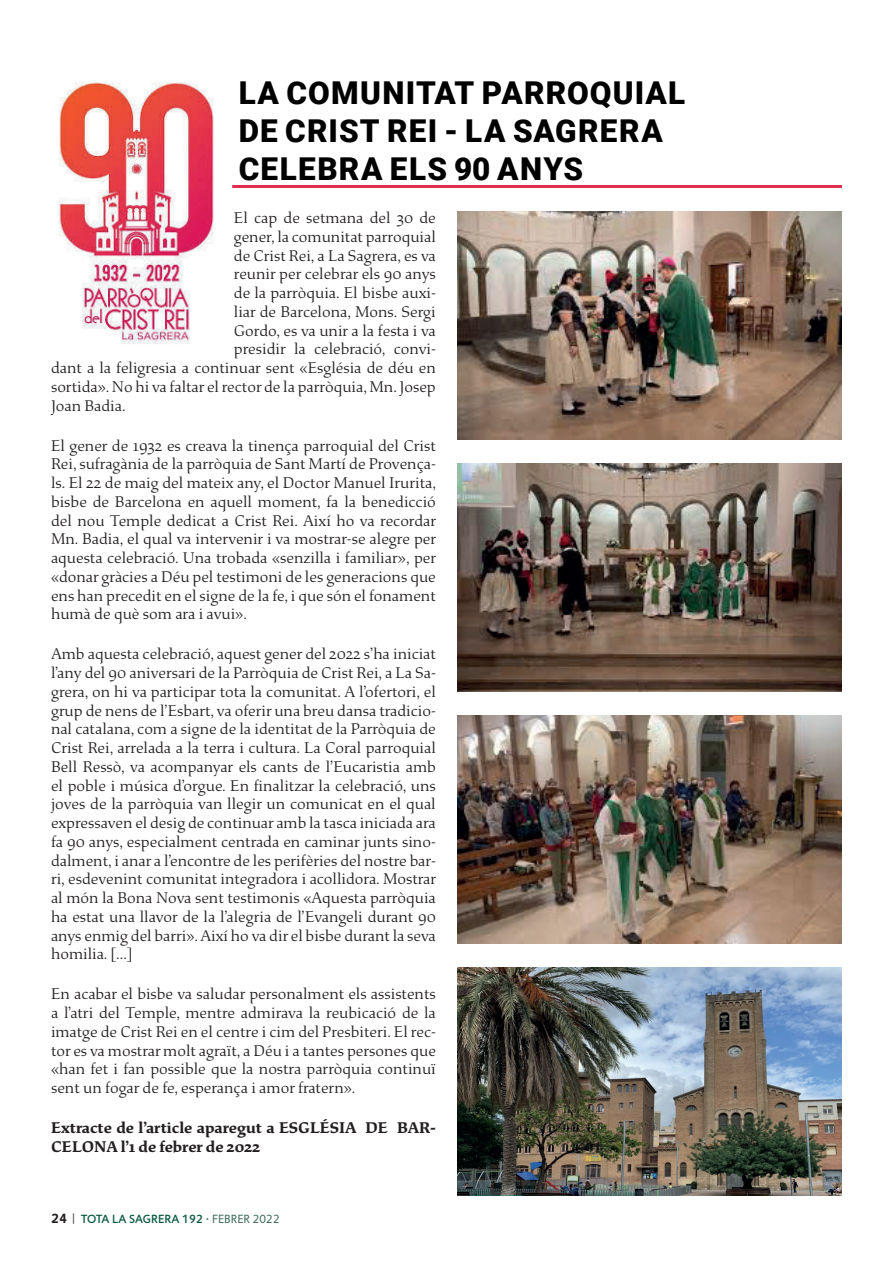
<style>
.page{position:relative;width:893px;height:1263px;background:#fff}
.page>*{position:absolute;margin:0;border:0;box-sizing:border-box;transform-origin:0 0}
.t1{font:900 31.5px/37.8px "Roboto";letter-spacing:.035em;color:#000}
.t2{font:300 16.5px/18.8px "Study";color:#231f20;text-align:justify}
.t3{font:700 16.5px/18.8px "Study";color:#231f20}
.t4{font:500 12px "Jigsaw";letter-spacing:.01em;color:#095842}
.s1{font-weight:700;font-size:13.5px;color:#231f20}
.s2{font-weight:300;font-size:12.75px;color:#231f20}
.s3{font-weight:700;color:#3e6d5b}
.s4{font-weight:400;color:#3e6d5b}
</style>
<div class="page">
<hr style="left:232px;top:185px;width:610px;height:3px;background:#e22e4e">
<img style="left:59px;top:82px;width:155px;height:262px">
<img style="left:457px;top:211px;width:385px;height:229px">
<img style="left:457px;top:463px;width:385px;height:229px">
<img style="left:457px;top:715px;width:385px;height:229px">
<img style="left:457px;top:967px;width:385px;height:229px">
<h1 class="t1" style="left:239px;top:73px;width:448px">LA COMUNITAT PARROQUIAL<br>DE CRIST REI - LA SAGRERA<br>CELEBRA ELS 90 ANYS</h1>
<p class="t2" style="left:234px;top:209px;width:203px">El cap de setmana del 30 de</p>
<p class="t2" style="left:234px;top:227px;width:203px">gener, la comunitat parroquial</p>
<p class="t2" style="left:234px;top:246px;width:203px">de Crist Rei, a La Sagrera, es va</p>
<p class="t2" style="left:234px;top:265px;width:203px">reunir per celebrar els 90 anys</p>
<p class="t2" style="left:234px;top:284px;width:203px">de la parròquia. El bisbe auxi-</p>
<p class="t2" style="left:234px;top:302px;width:203px">liar de Barcelona, Mons. Sergi</p>
<p class="t2" style="left:234px;top:321px;width:203px">Gordo, es va unir a la festa i va</p>
<p class="t2" style="left:234px;top:340px;width:203px">presidir la celebració, convi-</p>
<p class="t2" style="left:51px;top:359px;width:386px">dant a la feligresia a continuar sent «Església de déu en</p>
<p class="t2" style="left:51px;top:377px;width:386px">sortida». No hi va faltar el rector de la parròquia, Mn. Josep</p>
<p class="t2" style="left:51px;top:396px;width:76px">Joan Badia.</p>
<p class="t2" style="left:51px;top:436px;width:387px">El gener de 1932 es creava la tinença parroquial del Crist Rei, sufragània de la parròquia de Sant Martí de Provença&shy;ls. El 22 de maig del mateix any, el Doctor Manuel Irurita, bisbe de Barcelona en aquell moment, fa la benedicció del nou Temple dedicat a Crist Rei. Així ho va recordar Mn. Badia, el qual va intervenir i va mostrar-se alegre per aquesta celebració. Una trobada «senzilla i familiar», per «donar gràcies a Déu pel testimoni de les generacions que ens han precedit en el signe de la fe, i que són el fonament humà de què som ara i avui».</p>
<p class="t2" style="left:51px;top:645px;width:387px">Amb aquesta celebració, aquest gener del 2022 s’ha iniciat l’any del 90 aniversari de la Parròquia de Crist Rei, a La Sa&shy;grera, on hi va participar tota la comunitat. A l’ofertori, el grup de nens de l’Esbart, va oferir una breu dansa tradicio&shy;nal catalana, com a signe de la identitat de la Parròquia de Crist Rei, arrelada a la terra i cultura. La Coral parroquial Bell Ressò, va acompanyar els cants de l’Eucaristia amb el poble i música d’orgue. En finalitzar la celebració, uns joves de la parròquia van llegir un comunicat en el qual expressaven el desig de continuar amb la tasca iniciada ara fa 90 anys, especialment centrada en caminar junts sino&shy;dalment, i anar a l’encontre de les perifèries del nostre bar&shy;ri, esdevenint comunitat integradora i acollidora. Mostrar al món la Bona Nova sent testimonis «Aquesta parròquia ha estat una llavor de la l’alegria de l’Evangeli durant 90 anys enmig del barri». Així ho va dir el bisbe durant la seva homilia. [...]</p>
<p class="t2" style="left:51px;top:985px;width:386px">En acabar el bisbe va saludar personalment els assistents a l’atri del Temple, mentre admirava la reubicació de la imatge de Crist Rei en el centre i cim del Presbiteri. El rec&shy;tor es va mostrar molt agraït, a Déu i a tantes persones que «han fet i fan possible que la nostra parròquia continuï sent un fogar de fe, esperança i amor fratern».</p>
<p class="t3" style="left:51px;top:1118px;width:386px">Extracte de l’article aparegut a ESGLÉSIA DE BAR-<br>CELONA l’1 de febrer de 2022</p>
<p class="t4" style="left:51px;top:1212px;width:230px"><span class="s1">24</span> <span class="s2">|</span> TOTA LA SAGRERA 192 <span class="s3">·</span> <span class="s4">FEBRER 2022</span></p>
</div>
